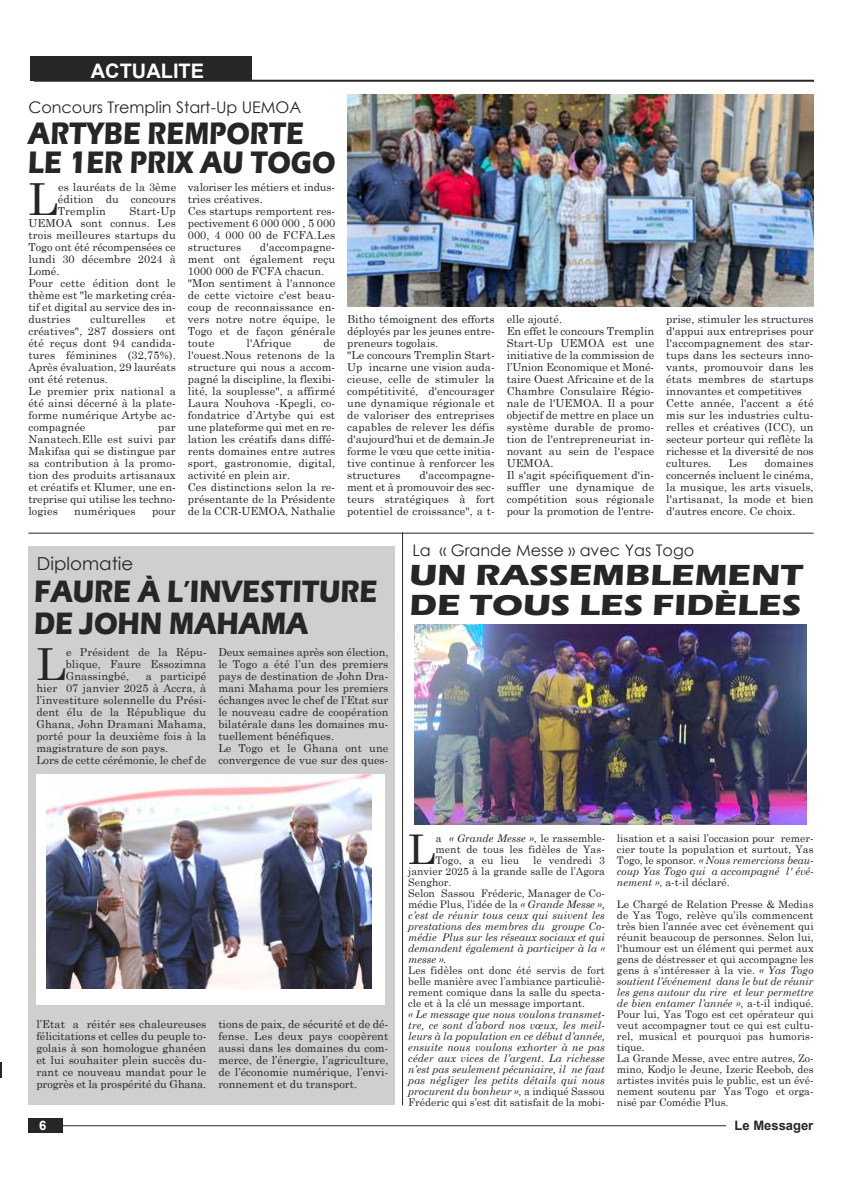
<style>
.page{position:relative;width:842px;height:1191px;background:#fff}
.page>*{position:absolute;margin:0;border:0;box-sizing:border-box;transform-origin:0 0}
.t1{font:44.2px "Century Schoolbook";color:#272627}
.t2{font:40.9px "Century Schoolbook";color:#272627}
.t3{font:700 32px/28.8px "Eras ITC";color:#272627;scale:.84 1}
.t4{font:700 31.8px/31.8px "Eras ITC";color:#272627;scale:.86 1}
.t5{font:700 29.9px/29.9px "Eras ITC";color:#272627;scale:1.19 1}
.t6{font:700 20px "Arial";color:#fff}
.t7{font:18px "Century Gothic";color:#272627}
.t8{font:16px "Century Gothic";color:#272627}
.t9{font:700 13px "Arial";color:#272627}
.t10{font:700 13px "Arial";color:#fff}
.t11{font:11px/12px "Century Schoolbook";letter-spacing:.01em;color:#272627}
.t12{font:10.5px/11px "Century Schoolbook";color:#272627;text-align:justify}
.t13{font:italic 10.5px/11px "Century Schoolbook";color:#272627}
.s1{font-style:italic}
.s2{font-style:normal}
</style>
<div class="page">
<hr style="left:34px;top:80px;width:780px;height:2px;background:#272627">
<div style="left:30px;top:57px;width:222px;height:24px;background:#272627"></div>
<hr style="left:60px;top:1125px;width:666px;height:1px;background:#272627">
<div style="left:28px;top:1118px;width:35px;height:14px;background:#272627"></div>
<div style="left:28px;top:546px;width:367px;height:558px;background:#d0cfd0"></div>
<svg style="left:0;top:1062px;width:2px;height:16px"></svg>
<hr style="left:28px;top:532px;width:786px;height:1px;background:#272627">
<img style="left:347px;top:94px;width:467px;height:213px">
<div style="left:36px;top:774px;width:349px;height:230px;background:#fff"></div>
<img style="left:46px;top:774px;width:326px;height:214px">
<img style="left:414px;top:624px;width:393px;height:200px">
<hr style="left:402px;top:532px;width:1px;height:573px;background:#272627">
<h3 class="t6" style="left:91px;top:60px;width:115px">ACTUALITE</h3>
<h3 class="t8" style="left:28px;top:97px;width:274px">Concours Tremplin Start-Up UEMOA</h3>
<h3 class="t3" style="left:28px;top:119px;width:367px">ARTYBE REMPORTE<br>LE 1ER PRIX AU TOGO</h3>
<h1 class="t1" style="left:28px;top:171px;width:31px">L</h1>
<p class="t11" style="left:58px;top:181px;width:120px;text-align:justify">es lauréats de la 3ème édition du concours Tremplin</p>
<p class="t11" style="left:28px;top:205px;width:149px;text-indent:101px">Start-Up<br>UEMOA sont connus. Les trois meilleures startups du<br>Togo ont été récompensées ce lundi 30 décembre 2024 à<br>Lomé.<br>Pour cette édition dont le thème est "le marketing créa&shy;tif et digital au service des in&shy;dustries</p>
<p class="t11" style="left:91px;top:313px;width:57px">culturelles</p>
<p class="t11" style="left:28px;top:313px;width:149px;text-indent:138px">et créatives", 287 dossiers ont été reçus dont 94 candida&shy;tures féminines (32,75%).<br>Après évaluation, 29 lauréats ont été retenus.<br>Le premier prix national a été ainsi décerné à la plate&shy;forme numérique Artybe ac&shy;compagnée</p>
<p class="t11" style="left:28px;top:421px;width:149px;text-align:justify;text-indent:130px">par Nanatech.Elle est suivi par Makifaa qui se distingue par sa contribution à la promo&shy;tion des produits artisanaux et créatifs et Klumer, une en&shy;treprise qui utilise les techno&shy;logies</p>
<p class="t11" style="left:74px;top:505px;width:63px">numériques</p>
<p class="t11" style="left:152px;top:505px;width:25px">pour</p>
<p class="t11" style="left:188px;top:181px;width:149px">valoriser les métiers et indus&shy;tries créatives.<br>Ces startups remportent res&shy;pectivement 6 000 000 , 5 000<br>000, 4 000 00 de FCFA.Les structures</p>
<p class="t11" style="left:188px;top:241px;width:149px;text-indent:72px">d'accompagne&shy;ment ont également reçu<br>1000 000 de FCFA chacun. "Mon sentiment à l'annonce de cette victoire c'est beau&shy;coup de reconnaissance en&shy;vers notre notre équipe, le<br>Togo et de façon générale toute</p>
<p class="t11" style="left:246px;top:337px;width:46px">l'Afrique</p>
<p class="t11" style="left:188px;top:337px;width:149px;text-indent:136px">de l'ouest.Nous retenons de la structure qui nous a accom&shy;pagné la discipline, la flexibi&shy;lité, la souplesse", a affirmé<br>Laura Nouhova -Kpegli, co&shy;fondatrice d’Artybe qui est une plateforme qui met en re&shy;lation les créatifs dans diffé&shy;rents domaines entre autres sport, gastronomie, digital, activité en plein air.<br>Ces distinctions selon la re&shy;présentante de la Présidente de la CCR-UEMOA, Nathalie</p>
<p class="t11" style="left:347px;top:313px;width:149px">Bitho témoignent des efforts déployés par les jeunes entre&shy;preneurs togolais.<br>"Le concours Tremplin Start-<br>Up incarne une vision auda&shy;cieuse, celle de stimuler la compétitivité, d'encourager une dynamique régionale et de valoriser des entreprises capables de relever les défis d'aujourd'hui et de demain.Je forme le vœu que cette initia&shy;tive continue à renforcer les structures</p>
<p class="t11" style="left:347px;top:469px;width:149px;text-align:justify;text-indent:72px">d'accompagne&shy;ment et à promouvoir des sec&shy;teurs stratégiques à fort potentiel de croissance", a t-</p>
<p class="t11" style="left:507px;top:313px;width:149px">elle ajouté.<br>En effet le concours Tremplin<br>Start-Up UEMOA est une initiative de la commission de l’Union Economique et Moné&shy;taire Ouest Africaine et de la<br>Chambre Consulaire Régio&shy;nale de l'UEMOA. Il a pour objectif de mettre en place un système durable de promo&shy;tion de l'entrepreneuriat in&shy;novant au sein de l'espace<br>UEMOA.<br>Il s'agit spécifiquement d'in&shy;suffler une dynamique de compétition sous régionale pour la promotion de l'entre-</p>
<p class="t11" style="left:666px;top:313px;width:149px">prise, stimuler les structures d'appui aux entreprises pour l'accompagnement des star&shy;tups dans les secteurs inno&shy;vants, promouvoir dans les états membres de startups innovantes et competitives<br>Cette année, l'accent a été mis sur les industries cultu&shy;relles et créatives (ICC), un secteur porteur qui reflète la richesse et la diversité de nos cultures.</p>
<p class="t11" style="left:666px;top:457px;width:149px;text-align:justify;text-indent:98px">domaines concernés incluent le cinéma, la musique, les arts visuels, l'artisanat, la mode et bien d'autres encore. Ce choix.</p>
<p class="t11" style="left:729px;top:457px;width:20px">Les</p>
<h3 class="t7" style="left:37px;top:552px;width:98px">Diplomatie</h3>
<h3 class="t4" style="left:34px;top:575px;width:401px">FAURE À L’INVESTITURE<br>DE JOHN MAHAMA</h3>
<h1 class="t1" style="left:36px;top:636px;width:31px">L</h1>
<p class="t11" style="left:66px;top:646px;width:143px;text-align:justify">e Président de la Répu&shy;blique, Faure Essozimna Gnassingbé,</p>
<p class="t11" style="left:36px;top:670px;width:172px;text-indent:109px">a participé hier 07 janvier 2025 à Accra, à l’investiture solennelle du Prési&shy;dent élu de la République du<br>Ghana, John Dramani Mahama, porté pour la deuxième fois à la magistrature de son pays.<br>Lors de cette cérémonie, le chef de</p>
<p class="t11" style="left:218px;top:646px;width:172px">Deux semaines après son élection, le Togo a été l’un des premiers pays de destination de John Dra&shy;mani Mahama pour les premiers échanges avec le chef de l’Etat sur le nouveau cadre de coopération bilatérale dans les domaines mu&shy;tuellement bénéfiques.<br>Le Togo et le Ghana ont une convergence de vue sur des ques-</p>
<h3 class="t8" style="left:412px;top:540px;width:283px">La « Grande Messe » avec Yas Togo</h3>
<h3 class="t5" style="left:410px;top:560px;width:332px">UN RASSEMBLEMENT<br>DE TOUS LES FIDÈLES</h3>
<p class="t11" style="left:36px;top:1018px;width:172px;text-align:justify">l’Etat a réitér ses chaleureuses félicitations et celles du peuple to&shy;golais à son homologue ghanéen et lui souhaiter plein succès du&shy;rant ce nouveau mandat pour le progrès et la prospérité du Ghana.</p>
<p class="t11" style="left:218px;top:1018px;width:172px;text-align:justify">tions de paix, de sécurité et de dé&shy;fense. Les deux pays coopèrent aussi dans les domaines du com&shy;merce, de l’énergie, l’agriculture, de l’économie numérique, l’envi&shy;ronnement et du transport.</p>
<h2 class="t2" style="left:408px;top:823px;width:29px">L</h2>
<p class="t12" style="left:435px;top:832px;width:171px">a <span class="s1">« Grande Messe »</span>, le rassemble&shy;ment de tous les fidèles de Yas-Togo, a eu lieu</p>
<p class="t13" style="left:408px;top:854px;width:198px;text-indent:125px"><span class="s2">le vendredi 3 janvier 2025 à la grande salle de l’Agora<br>Senghor.<br>Selon Sassou Fréderic, Manager de Co&shy;médie Plus, l’idée de la</span> « Grande Messe », c’est de réunir tous ceux qui suivent les prestations des membres du groupe Co&shy;médie Plus sur les réseaux sociaux et qui demandent également à participer à la « messe ».</p>
<p class="t12" style="left:408px;top:964px;width:198px">Les fidèles ont donc été servis de fort belle manière avec l’ambiance particuliè&shy;rement comique dans la salle du specta&shy;cle et à la clé un message important.</p>
<p class="t13" style="left:408px;top:1008px;width:198px;text-align:justify">« Le message que nous voulons transmet&shy;tre, ce sont d’abord nos vœux, les meil&shy;leurs à la population en ce début d’année, ensuite nous voulons exhorter à ne pas céder aux vices de l’argent. La richesse n’est pas seulement pécuniaire, il ne faut pas négliger les petits détails qui nous procurent du bonheur »<span class="s2">, a indiqué Sassou Fréderic qui s’est dit satisfait de la mobi-</span></p>
<p class="t12" style="left:617px;top:832px;width:198px">lisation et a saisi l’occasion pour remer&shy;cier toute la population et surtout, Yas Togo, le sponsor. <span class="s1">« Nous remercions beau&shy;coup Yas Togo qui a accompagné l' évé&shy;nement »</span>, a-t-il déclaré.</p>
<p class="t12" style="left:617px;top:898px;width:198px;text-align:left">Le Chargé de Relation Presse &amp; Medias de Yas Togo, relève qu’ils commencent très bien l’année avec cet évènement qui réunit beaucoup de personnes. Selon lui, l'humour est un élément qui permet aux gens de déstresser et qui accompagne les gens à s’intéresser à la vie. <span class="s1">« Yas Togo soutient l’événement dans le but de réunir les gens autour du rire et leur permettre de bien entamer l’année »</span>, a-t-il indiqué.<br>Pour lui, Yas Togo est cet opérateur qui veut accompagner tout ce qui est cultu&shy;rel, musical et pourquoi pas humoris&shy;tique.<br>La Grande Messe, avec entre autres, Zo&shy;mino, Kodjo le Jeune, Izeric Reebob, des artistes invités puis le public, est un évé&shy;nement soutenu par Yas Togo et orga&shy;nisé par Comédie Plus.</p>
<p class="t10" style="left:39px;top:1117px;width:9px">6</p>
<p class="t9" style="left:735px;top:1118px;width:80px">Le Messager</p>
</div>
